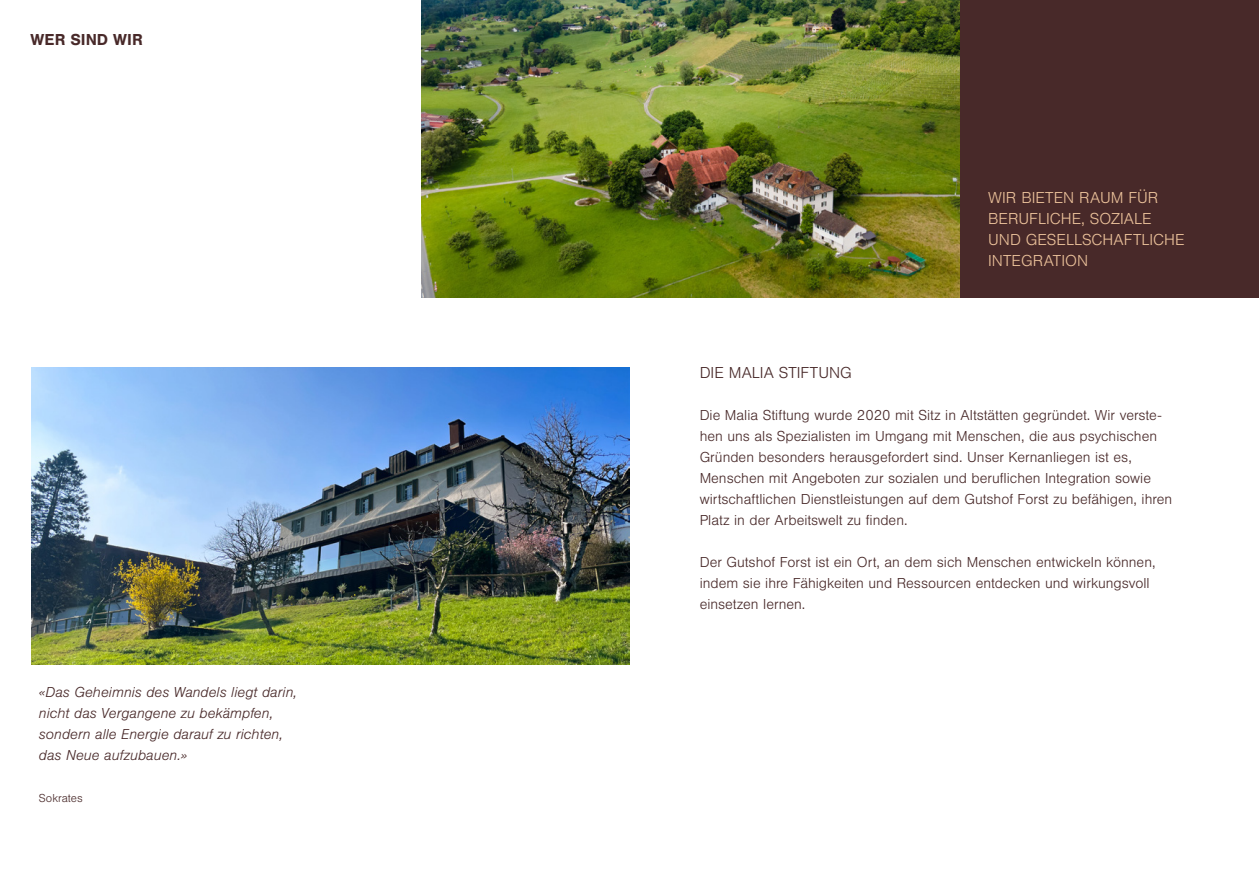
<style>
.page{position:relative;width:1259px;height:893px;background:#fff}
.page>*{position:absolute;margin:0;border:0;box-sizing:border-box;transform-origin:0 0}
.t1{font:300 16.5px/21px "Nimbus San";color:#ebc19a}
.t2{font:300 16.5px "Nimbus San";color:#482929}
.t3{font:700 16.5px "Nimbus San";color:#482929}
.t4{font:300 15px/21px "Nimbus San";color:#482929}
.t5{font:italic 300 15px/21px "Nimbus San";color:#482929}
.t6{font:300 12px "Nimbus San";letter-spacing:-.005em;color:#482929}
</style>
<div class="page">
<img style="left:32px;top:367px;width:597px;height:298px">
<div style="left:959px;top:0;width:300px;height:298px;background:#482929"></div>
<img style="left:421px;top:0;width:538px;height:298px">
<p class="t3" style="left:31px;top:30px;width:114px">WER SIND WIR</p>
<p class="t5" style="left:39px;top:682px;width:259px">«Das Geheimnis des Wandels liegt darin, nicht das Vergangene zu bekämpfen, sondern alle Energie darauf zu richten, das Neue aufzubauen.»</p>
<p class="t6" style="left:39px;top:792px;width:45px">Sokrates</p>
<p class="t1" style="left:988px;top:187px;width:198px">WIR BIETEN RAUM FÜR<br>BERUFLICHE, SOZIALE<br>UND GESELLSCHAFTLICHE<br>INTEGRATION</p>
<p class="t2" style="left:699px;top:364px;width:154px">DIE MALIA STIFTUNG</p>
<p class="t4" style="left:699px;top:405px;width:474px">Die Malia Stiftung wurde 2020 mit Sitz in Altstätten gegründet. Wir verste&shy;hen uns als Spezialisten im Umgang mit Menschen, die aus psychischen Gründen besonders herausgefordert sind. Unser Kernanliegen ist es, Menschen mit Angeboten zur sozialen und beruflichen Integration sowie wirtschaftlichen Dienstleistungen auf dem Gutshof Forst zu befähigen, ihren Platz in der Arbeitswelt zu finden.</p>
<p class="t4" style="left:699px;top:552px;width:457px">Der Gutshof Forst ist ein Ort, an dem sich Menschen entwickeln können, indem sie ihre Fähigkeiten und Ressourcen entdecken und wirkungsvoll einsetzen lernen.</p>
</div>
